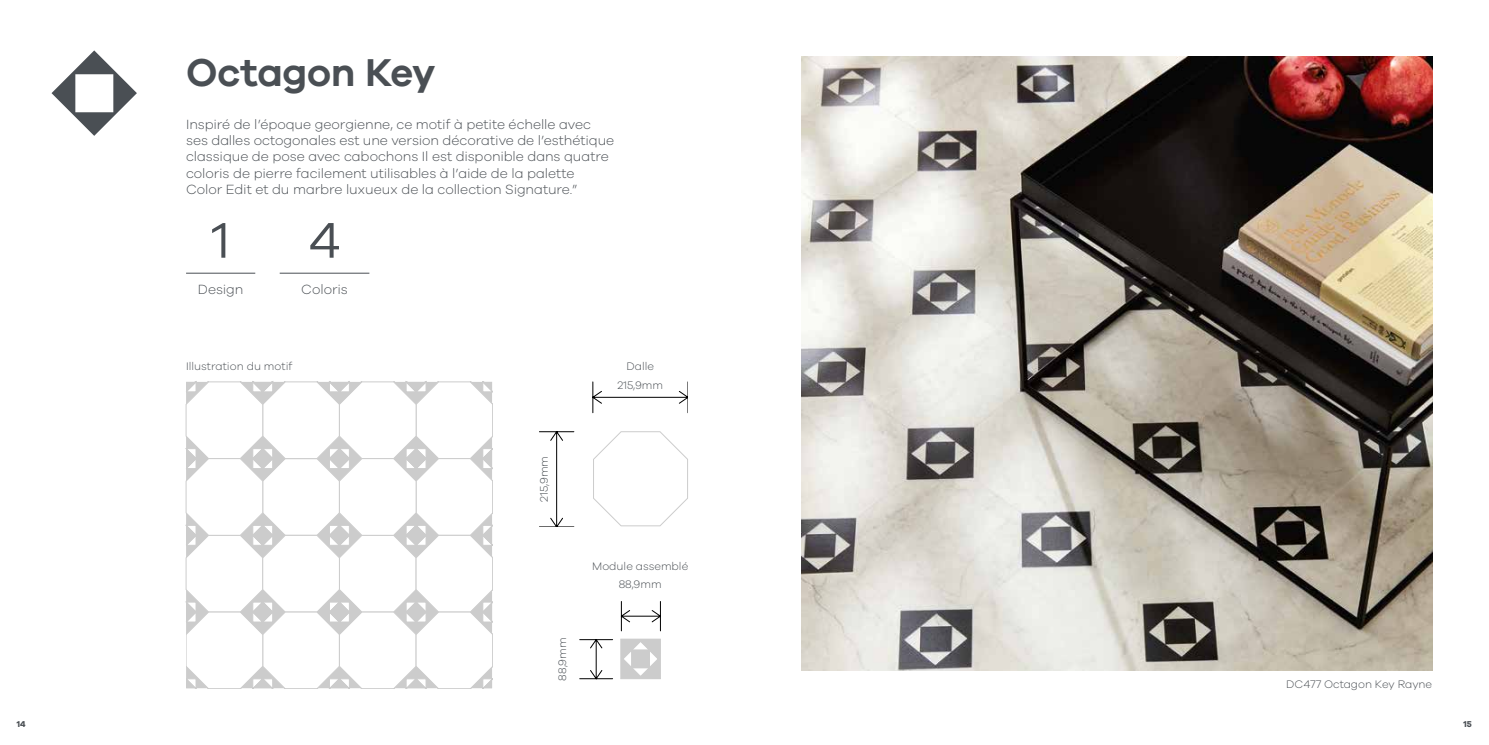
<style>
.page{position:relative;width:1489px;height:745px;background:#fff}
.page>*{position:absolute;margin:0;border:0;box-sizing:border-box;transform-origin:0 0}
.t1{font:51.62px "Galano Grotesque";color:#4a4f54}
.t2{font:600 40px "Galano Grotesque";letter-spacing:-.01em;color:#4a4f54}
.t3{font:300 13.75px/16.2px "Galano Grotesque";letter-spacing:-.005em;color:#4a4f54}
.t4{font:300 11.25px "Galano Grotesque";color:#4a4f54}
.t5{font:700 8.75px "Galano Grotesque";color:#4a4f54}
</style>
<div class="page">
<hr style="left:186px;top:273px;width:69px;height:1px;background:#4a4f54">
<hr style="left:280px;top:273px;width:89px;height:1px;background:#4a4f54">
<svg style="left:186px;top:381px;width:306px;height:306px"></svg>
<svg style="left:579px;top:601px;width:82px;height:78px"></svg>
<div style="left:631px;top:649px;width:18px;height:18px;background:#ccc"></div>
<div style="left:631px;top:649px;width:18px;height:18px;border:1px solid #ccc"></div>
<svg style="left:539px;top:381px;width:149px;height:145px"></svg>
<svg style="left:52px;top:50px;width:85px;height:86px"></svg>
<img style="left:801px;top:57px;width:630px;height:613px">
<p class="t5" style="left:17px;top:718px;width:10px">14</p>
<h2 class="t2" style="left:186px;top:48px;width:251px">Octagon Key</h2>
<p class="t3" style="left:186px;top:115px;width:430px">Inspiré de l’époque georgienne, ce motif à petite échelle avec ses dalles octogonales est une version décorative de l’esthétique classique de pose avec cabochons Il est disponible dans quatre coloris de pierre facilement utilisables à l’aide de la palette Color Edit et du marbre luxueux de la collection Signature.”</p>
<h1 class="t1" style="left:211px;top:209px;width:20px">1</h1>
<p class="t3" style="left:198px;top:281px;width:47px">Design</p>
<h1 class="t1" style="left:308px;top:209px;width:34px">4</h1>
<p class="t3" style="left:301px;top:281px;width:48px">Coloris</p>
<p class="t4" style="left:186px;top:359px;width:108px">Illustration du motif</p>
<p class="t4" style="left:626px;top:359px;width:29px">Dalle</p>
<p class="t4" style="left:617px;top:378px;width:47px">215,9mm</p>
<p class="t4" style="left:537px;top:501px;width:47px;rotate:-90deg">215,9mm</p>
<p class="t4" style="left:555px;top:680px;width:45px;rotate:-90deg">88,9mm</p>
<p class="t4" style="left:592px;top:559px;width:98px">Module assemblé</p>
<p class="t4" style="left:618px;top:577px;width:45px">88,9mm</p>
<p class="t4" style="left:1286px;top:677px;width:147px">DC477 Octagon Key Rayne</p>
<p class="t5" style="left:1463px;top:718px;width:10px">15</p>
</div>
